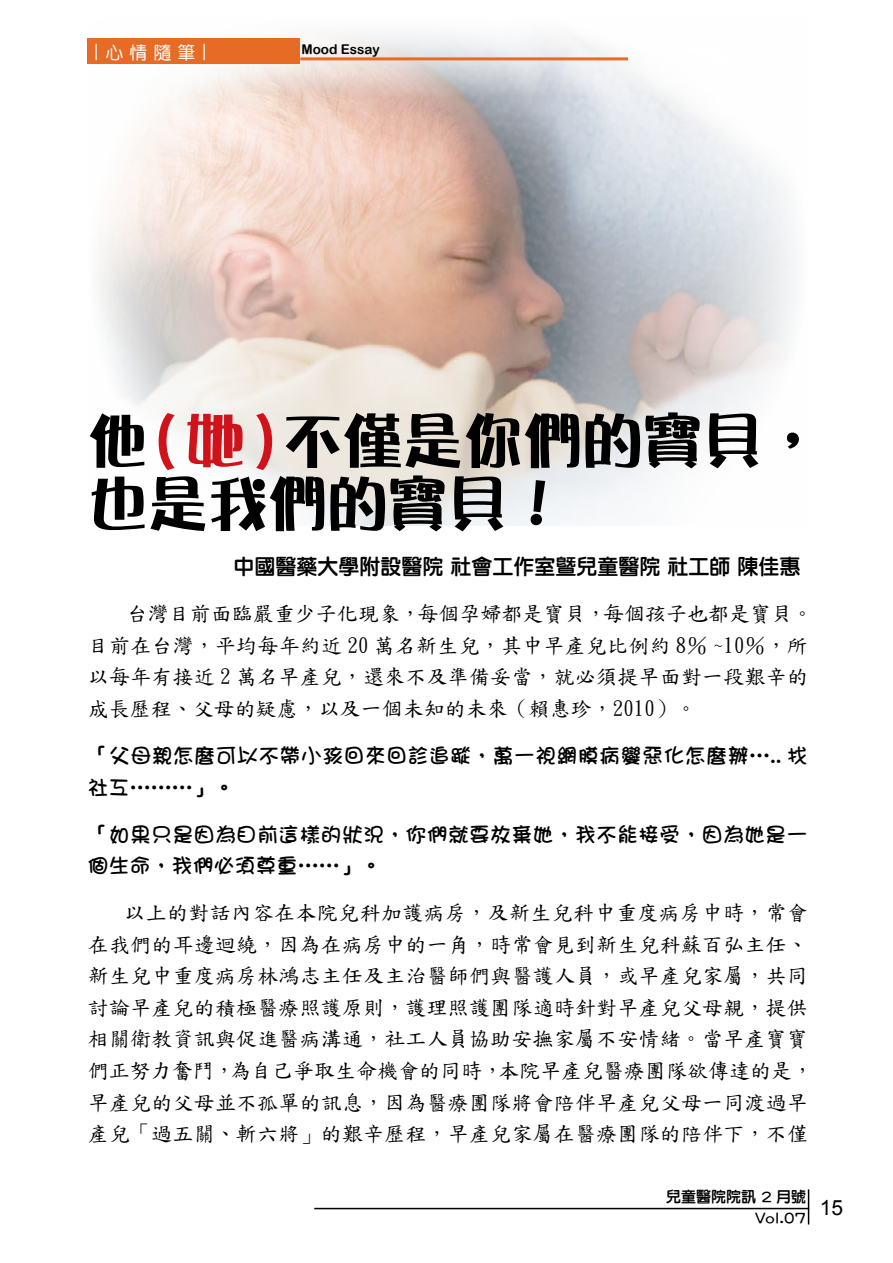
<style>
.page{position:relative;width:893px;height:1263px;background:#fff}
.page>*{position:absolute;margin:0;border:0;box-sizing:border-box;transform-origin:0 0}
.t1{font:60px/63px "DFPOP3 Std W12";color:#000}
.t2{font:21px/31.5px "DF Kai Shu SB Estd BF";letter-spacing:.01em;color:#000}
.t3{font:21px/31.5px "DF Girl Std W7";letter-spacing:.01em;color:#000}
.t4{font:21px "DF Li Yuan Std W7";color:#000}
.t5{font:21px "Arial";color:#000}
.t6{font:18px "DF Yuan Std W5";color:#fff}
.t7{font:15px "DF Li Yuan Std W7";color:#000}
.t8{font:13.5px "Arial Rounded MT Bold";color:#000}
.s1{color:#d0121b}
.s2{font-size:18px}
</style>
<div class="page">
<img style="left:98px;top:96px;width:696px;height:429px">
<svg style="left:87px;top:34px;width:583px;height:62px"></svg>
<div style="left:87px;top:39px;width:213px;height:25px;background:#e66c25"></div>
<hr style="left:300px;top:57px;width:328px;height:3px;background:#e66c25">
<hr style="left:808px;top:1189px;width:1px;height:35px;background:#000">
<hr style="left:314px;top:1208px;width:495px;height:1px;background:#000">
<p class="t6" style="left:87px;top:61px;width:19px;rotate:-90deg">—</p>
<p class="t6" style="left:105px;top:42px;width:91px">心 情 隨 筆</p>
<p class="t6" style="left:195px;top:61px;width:19px;rotate:-90deg">—</p>
<p class="t8" style="left:302px;top:41px;width:80px">Mood Essay</p>
<p class="t1" style="left:88px;top:408px;width:737px">他<span class="s1">(她 )</span>不僅是你們的寶貝，也是我們的寶貝！</p>
<p class="t4" style="left:233px;top:555px;width:568px">中國醫藥大學附設醫院 社會工作室暨兒童醫院 社工師 陳佳惠</p>
<p class="t2" style="left:88px;top:598px;width:733px;text-indent:39px">台灣目前面臨嚴重少子化現象，每個孕婦都是寶貝，每個孩子也都是寶貝。目前在台灣，平均每年約近 20 萬名新生兒，其中早產兒比例約 8％ ~10％，所以每年有接近 2 萬名早產兒，還來不及準備妥當，就必須提早面對一段艱辛的成長歷程、父母的疑慮，以及一個未知的未來（賴惠珍，2010）。</p>
<p class="t3" style="left:88px;top:739px;width:722px">「父母親怎麼可以不帶小孩回來回診追蹤，萬一視網膜病變惡化怎麼辦….. 找社工………」。</p>
<p class="t3" style="left:88px;top:818px;width:721px">「如果只是因為目前這樣的狀況，你們就要放棄她，我不能接受，因為她是一個生命，我們必須尊重……」。</p>
<p class="t2" style="left:88px;top:897px;width:727px"><span class="s2">　　</span>以上的對話內容在本院兒科加護病房，及新生兒科中重度病房中時，常會在我們的耳邊迴繞，因為在病房中的一角，時常會見到新生兒科蘇百弘主任、新生兒中重度病房林鴻志主任及主治醫師們與醫護人員，或早產兒家屬，共同討論早產兒的積極醫療照護原則，護理照護團隊適時針對早產兒父母親，提供相關衛教資訊與促進醫病溝通，社工人員協助安撫家屬不安情緒。當早產寶寶們正努力奮鬥，為自己爭取生命機會的同時，本院早產兒醫療團隊欲傳達的是，早產兒的父母並不孤單的訊息，因為醫療團隊將會陪伴早產兒父母一同渡過早產兒「過五關、斬六將」的艱辛歷程，早產兒家屬在醫療團隊的陪伴下，不僅</p>
<p class="t7" style="left:666px;top:1189px;width:141px">兒童醫院院訊 2 月號</p>
<p class="t7" style="left:755px;top:1210px;width:52px">Vol.07</p>
<p class="t5" style="left:820px;top:1194px;width:25px">15</p>
</div>
